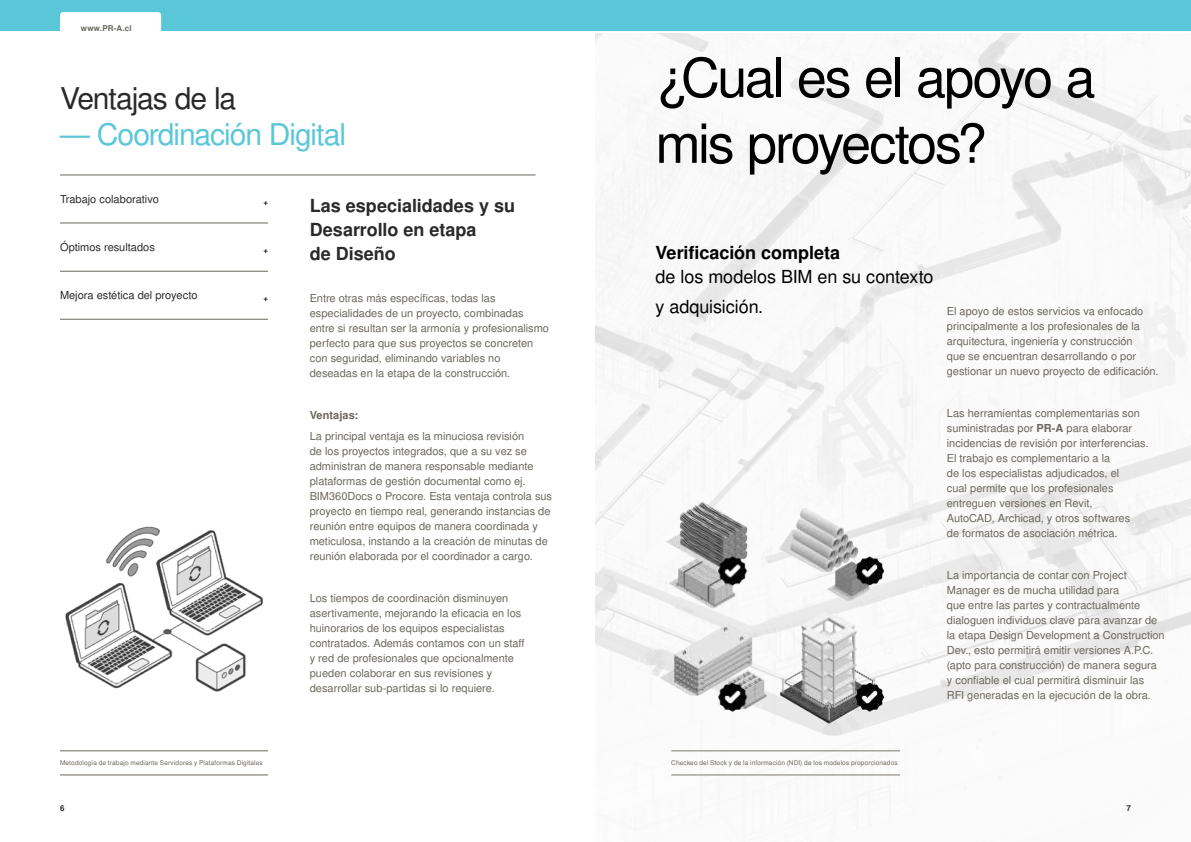
<style>
.page{position:relative;width:1191px;height:842px;background:#fff}
.page>*{position:absolute;margin:0;border:0;box-sizing:border-box;transform-origin:0 0}
.t1{font:54px/66px "Nimbus San L";letter-spacing:-.045em;color:#000}
.t2{font:30px "Nimbus San L";letter-spacing:-.035em;color:#5ac7d8}
.t3{font:30px "Nimbus San L";letter-spacing:-.035em;color:#292929}
.t4{font:700 18px/24px "Nimbus San L";color:#292929}
.t5{font:18px/30px "Nimbus San L";letter-spacing:-.005em;color:#000}
.t6{font:700 18px "Nimbus San L";letter-spacing:-.005em;color:#000}
.t7{font:11px/15px "Nimbus San L";color:#6b665d}
.t8{font:11px "Nimbus San L";color:#292929}
.t9{font:700 11px "Nimbus San L";color:#6b665d}
.t10{font:700 8px "Nimbus San L";letter-spacing:.03em;color:#6b665d}
.t11{font:700 8px "Nimbus San L";color:#292929}
.t12{font:6.5px "Nimbus San L";letter-spacing:.02em;color:#6b665d}
.s1{font-weight:700}
</style>
<div class="page">
<div style="left:0;top:0;width:1191px;height:31px;background:#5ac7d8"></div>
<div style="left:60px;top:12px;width:101px;height:43px;background:#fff;border-radius:3px"></div>
<hr style="left:60px;top:271px;width:208px;height:1px;background:#6b665d">
<hr style="left:60px;top:223px;width:208px;height:1px;background:#6b665d">
<hr style="left:60px;top:175px;width:475px;height:1px;background:#6b665d">
<hr style="left:60px;top:319px;width:208px;height:1px;background:#6b665d">
<hr style="left:60px;top:775px;width:208px;height:1px;background:#6b665d">
<hr style="left:60px;top:751px;width:208px;height:1px;background:#6b665d">
<img style="left:595px;top:33px;width:596px;height:797px">
<img style="left:659px;top:502px;width:225px;height:222px">
<img style="left:65px;top:526px;width:198px;height:166px">
<p class="t10" style="left:81px;top:22px;width:52px">www.PR-A.cl</p>
<h2 class="t3" style="left:60px;top:77px;width:178px">Ventajas de la</h2>
<h2 class="t2" style="left:60px;top:113px;width:287px">— Coordinación Digital</h2>
<p class="t8" style="left:60px;top:191px;width:100px">Trabajo colaborativo</p>
<p class="t8" style="left:60px;top:239px;width:96px">Óptimos resultados</p>
<p class="t8" style="left:60px;top:287px;width:139px">Mejora estética del proyecto</p>
<p class="t11" style="left:263px;top:196px;width:6px">+</p>
<p class="t11" style="left:263px;top:244px;width:6px">+</p>
<p class="t11" style="left:263px;top:292px;width:6px">+</p>
<h3 class="t4" style="left:310px;top:194px;width:207px">Las especialidades y su<br>Desarrollo en etapa<br>de Diseño</h3>
<p class="t7" style="left:310px;top:290px;width:241px">Entre otras más específicas, todas las especialidades de un proyecto, combinadas entre si resultan ser la armonía y profesionalismo perfecto para que sus proyectos se concreten con seguridad, eliminando variables no deseadas en la etapa de la construcción.</p>
<p class="t9" style="left:310px;top:407px;width:50px">Ventajas:</p>
<p class="t7" style="left:310px;top:428px;width:244px">La principal ventaja es la minuciosa revisión<br>de los proyectos integrados, que a su vez se administran de manera responsable mediante plataformas de gestión documental como ej.<br>BIM360Docs o Procore. Esta ventaja controla sus proyecto en tiempo real, generando instancias de reunión entre equipos de manera coordinada y meticulosa, instando a la creación de minutas de reunión elaborada por el coordinador a cargo.</p>
<p class="t7" style="left:310px;top:590px;width:216px">Los tiempos de coordinación disminuyen asertivamente, mejorando la eficacia en los huinorarios de los equipos especialistas contratados. Además contamos con un staff y red de profesionales que opcionalmente pueden colaborar en sus revisiones y desarrollar sub-partidas si lo requiere.</p>
<h1 class="t1" style="left:655px;top:43px;width:441px">¿Cual es el apoyo a mis proyectos?</h1>
<h3 class="t6" style="left:655px;top:240px;width:186px">Verificación completa</h3>
<h3 class="t5" style="left:655px;top:261px;width:279px">de los modelos BIM en su contexto y adquisición.</h3>
<p class="t7" style="left:947px;top:303px;width:213px">El apoyo de estos servicios va enfocado principalmente a los profesionales de la arquitectura, ingeniería y construcción<br>que se encuentran desarrollando o por gestionar un nuevo proyecto de edificación.</p>
<p class="t7" style="left:947px;top:405px;width:203px">Las herramientas complementarias son suministradas por <span class="s1">PR-A</span> para elaborar incidencias de revisión por interferencias.<br>El trabajo es complementario a la<br>de los especialistas adjudicados, el<br>cual permite que los profesionales entreguen versiones en Revit,<br>AutoCAD, Archicad, y otros softwares<br>de formatos de asociación métrica.</p>
<p class="t7" style="left:947px;top:567px;width:219px">La importancia de contar con Project Manager es de mucha utilidad para<br>que entre las partes y contractualmente dialoguen individuos clave para avanzar de la etapa Design Development a Construction Dev., esto permitirá emitir versiones A.P.C. (apto para construcción) de manera segura y confiable el cual permitirá disminuir las<br>RFI generadas en la ejecución de la obra.</p>
<p class="t12" style="left:60px;top:758px;width:204px">Metodología de trabajo mediante Servidores y Plataformas Digitales</p>
<p class="t12" style="left:671px;top:758px;width:228px">Checkeo del Stock y de la información (NDI) de los modelos proporcionados</p>
<p class="t11" style="left:60px;top:802px;width:6px">6</p>
<p class="t11" style="left:1126px;top:802px;width:6px">7</p>
</div>
